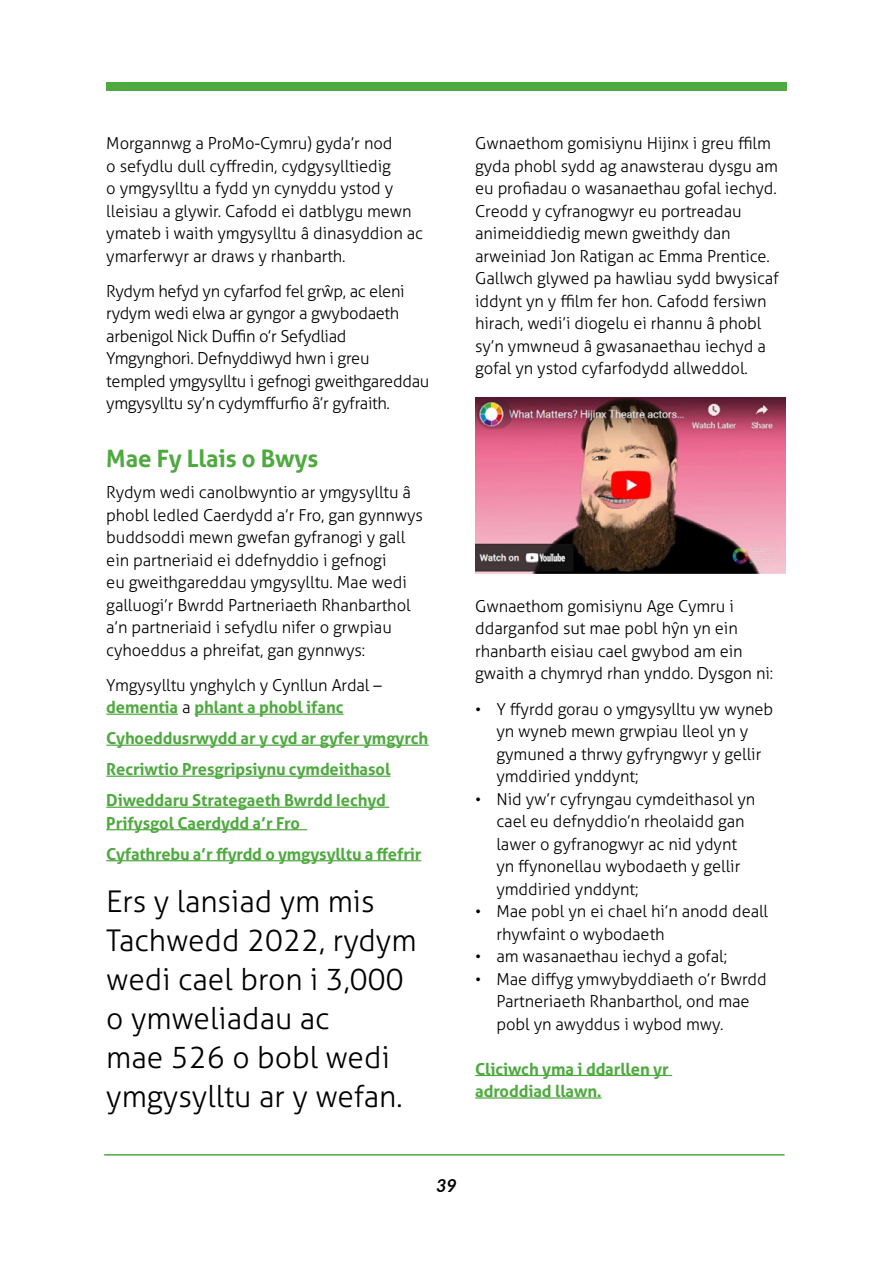
<style>
.page{position:relative;width:893px;height:1263px;background:#fff}
.page>*{position:absolute;margin:0;border:0;box-sizing:border-box;transform-origin:0 0}
.t1{font:300 30px/39px "Aller";color:#000}
.t2{font:700 24px "Aller";letter-spacing:-.005em;color:#4ea93f}
.t3{font:italic 700 18px "Lato";color:#000}
.t4{font:300 16.5px/22.5px "Aller";letter-spacing:-.005em;color:#000}
.t5{font:700 16.5px/31px "Aller";letter-spacing:-.005em;color:#4ea93f}
.s1{font-weight:700;color:#4ea93f}
</style>
<div class="page">
<hr style="left:106px;top:714px;width:72px;height:1px;background:#4ea93f">
<hr style="left:195px;top:714px;width:148px;height:1px;background:#4ea93f">
<hr style="left:106px;top:745px;width:323px;height:1px;background:#4ea93f">
<hr style="left:106px;top:776px;width:284px;height:1px;background:#4ea93f">
<hr style="left:106px;top:807px;width:283px;height:1px;background:#4ea93f">
<hr style="left:106px;top:829px;width:201px;height:1px;background:#4ea93f">
<hr style="left:106px;top:860px;width:315px;height:1px;background:#4ea93f">
<hr style="left:475px;top:1075px;width:197px;height:1px;background:#4ea93f">
<hr style="left:475px;top:1097px;width:127px;height:1px;background:#4ea93f">
<div style="left:106px;top:82px;width:681px;height:8px;background:#4ea93f"></div>
<hr style="left:104px;top:1154px;width:680px;height:1px;background:#4ea93f">
<img style="left:475px;top:398px;width:311px;height:176px">
<p class="t4" style="left:106px;top:132px;width:318px">Morgannwg a ProMo-Cymru) gyda’r nod<br>o sefydlu dull cyffredin, cydgysylltiedig<br>o ymgysylltu a fydd yn cynyddu ystod y lleisiau a glywir. Cafodd ei datblygu mewn ymateb i waith ymgysylltu â dinasyddion ac ymarferwyr ar draws y rhanbarth.</p>
<p class="t4" style="left:106px;top:280px;width:324px">Rydym hefyd yn cyfarfod fel grŵp, ac eleni rydym wedi elwa ar gyngor a gwybodaeth arbenigol Nick Duffin o’r Sefydliad Ymgynghori. Defnyddiwyd hwn i greu templed ymgysylltu i gefnogi gweithgareddau ymgysylltu sy’n cydymffurfio â’r gyfraith.</p>
<h2 class="t2" style="left:106px;top:443px;width:214px">Mae Fy Llais o Bwys</h2>
<p class="t4" style="left:106px;top:481px;width:318px">Rydym wedi canolbwyntio ar ymgysylltu â phobl ledled Caerdydd a’r Fro, gan gynnwys buddsoddi mewn gwefan gyfranogi y gall ein partneriaid ei ddefnyddio i gefnogi<br>eu gweithgareddau ymgysylltu. Mae wedi galluogi’r Bwrdd Partneriaeth Rhanbarthol a’n partneriaid i sefydlu nifer o grwpiau cyhoeddus a phreifat, gan gynnwys:</p>
<p class="t4" style="left:106px;top:674px;width:277px">Ymgysylltu ynghylch y Cynllun Ardal – <span class="s1">dementia</span> a <span class="s1">phlant a phobl ifanc</span></p>
<p class="t5" style="left:106px;top:723px;width:323px">Cyhoeddusrwydd ar y cyd ar gyfer ymgyrch<br>Recriwtio Presgripsiynu cymdeithasol<br>Diweddaru Strategaeth Bwrdd Iechyd</p>
<p class="t5" style="left:106px;top:807px;width:317px">Prifysgol Caerdydd a’r Fro<br>Cyfathrebu a’r ffyrdd o ymgysylltu a ffefrir</p>
<h1 class="t1" style="left:106px;top:881px;width:312px">Ers y lansiad ym mis<br>Tachwedd 2022, rydym wedi cael bron i 3,000 o ymweliadau ac<br>mae 526 o bobl wedi ymgysylltu ar y wefan.</h1>
<p class="t4" style="left:475px;top:132px;width:305px">Gwnaethom gomisiynu Hijinx i greu ffilm gyda phobl sydd ag anawsterau dysgu am eu profiadau o wasanaethau gofal iechyd.<br>Creodd y cyfranogwyr eu portreadau animeiddiedig mewn gweithdy dan arweiniad Jon Ratigan ac Emma Prentice.<br>Gallwch glywed pa hawliau sydd bwysicaf iddynt yn y ffilm fer hon. Cafodd fersiwn hirach, wedi’i diogelu ei rhannu â phobl sy’n ymwneud â gwasanaethau iechyd a gofal yn ystod cyfarfodydd allweddol.</p>
<p class="t4" style="left:475px;top:595px;width:299px">Gwnaethom gomisiynu Age Cymru i ddarganfod sut mae pobl hŷn yn ein rhanbarth eisiau cael gwybod am ein gwaith a chymryd rhan ynddo. Dysgon ni:</p>
<p class="t4" style="left:496px;top:697px;width:278px;text-indent:-21px">• Y ffyrdd gorau o ymgysylltu yw wyneb yn wyneb mewn grwpiau lleol yn y gymuned a thrwy gyfryngwyr y gellir ymddiried ynddynt;</p>
<p class="t4" style="left:496px;top:787px;width:260px;text-indent:-21px">• Nid yw’r cyfryngau cymdeithasol yn cael eu defnyddio’n rheolaidd gan lawer o gyfranogwyr ac nid ydynt yn ffynonellau wybodaeth y gellir ymddiried ynddynt;</p>
<p class="t4" style="left:496px;top:900px;width:273px;text-indent:-21px">• Mae pobl yn ei chael hi’n anodd deall rhywfaint o wybodaeth</p>
<p class="t4" style="left:475px;top:945px;width:253px">• am wasanaethau iechyd a gofal;</p>
<p class="t4" style="left:496px;top:967px;width:272px;text-indent:-21px">• Mae diffyg ymwybyddiaeth o’r Bwrdd<br>Partneriaeth Rhanbarthol, ond mae pobl yn awyddus i wybod mwy.</p>
<p class="t5" style="left:475px;top:1057px;width:195px;line-height:22.5px">Cliciwch yma i ddarllen yr adroddiad llawn.</p>
<p class="t3" style="left:436px;top:1173px;width:22px">39</p>
</div>
